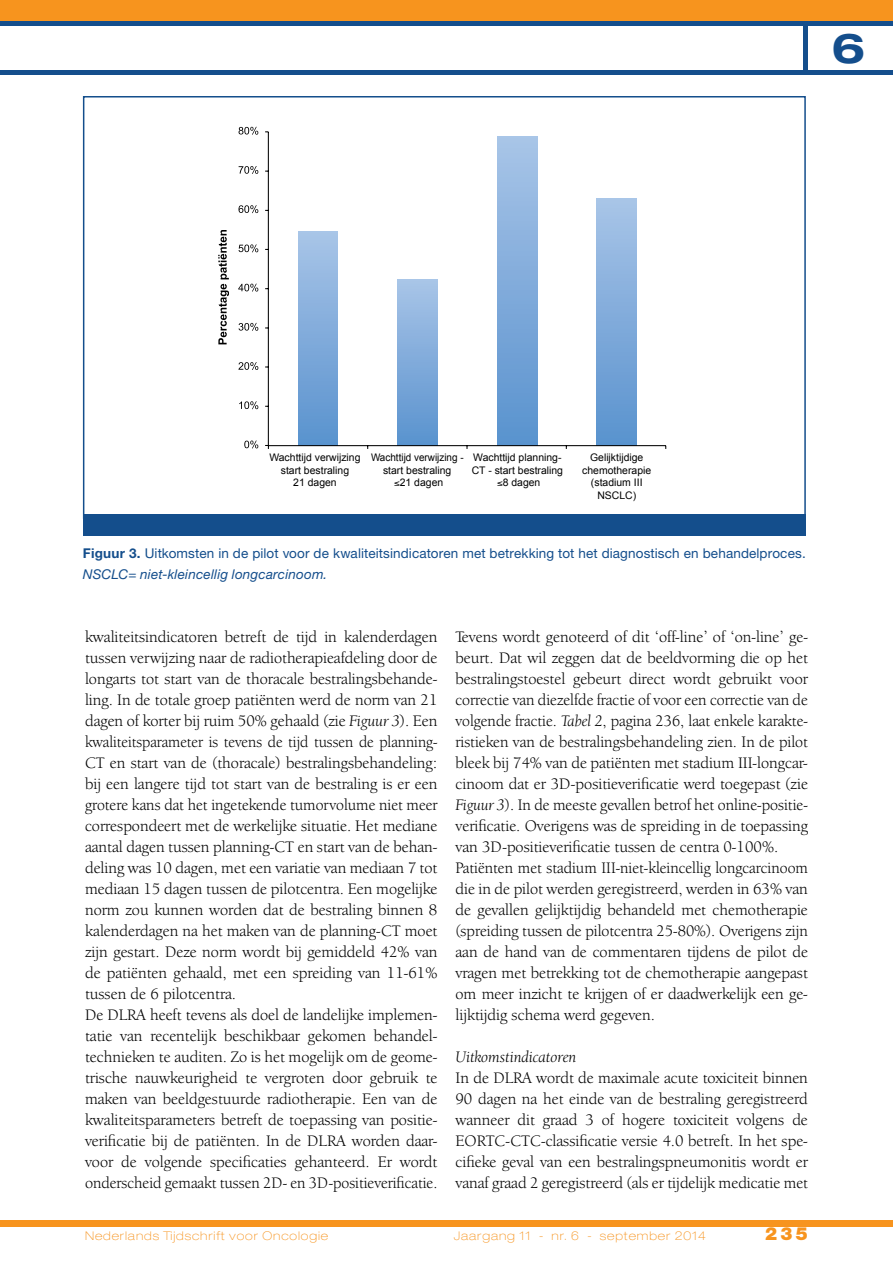
<style>
.page{position:relative;width:893px;height:1263px;background:#fff}
.page>*{position:absolute;margin:0;border:0;box-sizing:border-box;transform-origin:0 0}
.t1{font:700 expanded 41.25px "Helvetica Neue LT Std";color:#144e8c}
.t2{font:900 18px "Helvetica Neue LT Std";color:#f7941e}
.t3{font:16.5px/21px "Berkeley Oldstyle IT Cby BT";color:#000}
.t4{font:italic 16.5px "Berkeley Oldstyle IT Cby BT";color:#000}
.t5{font:13.5px/21px "Helvetica Neue LT Std";letter-spacing:.01em;color:#144e8c}
.t6{font:100 expanded 12px "Helvetica Neue LT Std";letter-spacing:.075em;color:#f7941e}
.t7{font:10.5px/12.5px "Arial";color:#000;text-align:center}
.t8{font:10.5px/12.5px "Arial";color:#000;text-align:center;scale:.95 1}
.s1{font-weight:700}
.s2{font-style:italic}
</style>
<div class="page">
<div style="left:0;top:0;width:893px;height:23px;background:#f7941e"></div>
<div style="left:0;top:1220px;width:893px;height:7px;background:#f7941e"></div>
<hr style="left:0;top:70px;width:893px;height:4px;background:#144e8c">
<div style="left:0;top:21px;width:893px;height:5px;background:#144e8c"></div>
<hr style="left:804px;top:23px;width:4px;height:49px;background:#144e8c">
<div style="left:298px;top:231px;width:40px;height:215px;background:linear-gradient(to bottom,#a8c4e7,#5992ce)"></div>
<div style="left:397px;top:280px;width:40px;height:166px;background:linear-gradient(to bottom,#a8c4e7,#5992ce)"></div>
<div style="left:497px;top:137px;width:40px;height:309px;background:linear-gradient(to bottom,#a8c4e7,#5892ce)"></div>
<div style="left:596px;top:199px;width:40px;height:247px;background:linear-gradient(to bottom,#a8c4e7,#5892ce)"></div>
<svg style="left:244px;top:440px;width:14px;height:8px"></svg>
<svg style="left:239px;top:401px;width:19px;height:8px"></svg>
<svg style="left:238px;top:362px;width:20px;height:8px"></svg>
<svg style="left:239px;top:323px;width:19px;height:8px"></svg>
<svg style="left:238px;top:284px;width:20px;height:8px"></svg>
<svg style="left:239px;top:244px;width:19px;height:8px"></svg>
<svg style="left:238px;top:205px;width:20px;height:8px"></svg>
<svg style="left:239px;top:166px;width:19px;height:8px"></svg>
<svg style="left:239px;top:127px;width:19px;height:8px"></svg>
<svg style="left:218px;top:230px;width:11px;height:114px"></svg>
<hr style="left:268px;top:445px;width:398px;height:1px;background:#000">
<hr style="left:268px;top:132px;width:1px;height:313px;background:#000">
<div style="left:83px;top:514px;width:723px;height:21px;background:#144e8c"></div>
<h1 class="t1" style="left:831px;top:22px;width:35px">6</h1>
<p class="t7" style="left:269px;top:451px;width:93px">Wachttijd verwijzing start bestraling<br>21 dagen</p>
<p class="t8" style="left:371px;top:451px;width:99px">Wachttijd verwijzing - start bestraling<br>≤21 dagen</p>
<p class="t7" style="left:472px;top:451px;width:93px">Wachttijd planning-<br>CT - start bestraling ≤8 dagen</p>
<p class="t7" style="left:582px;top:451px;width:70px">Gelijktijdige chemotherapie (stadium III<br>NSCLC)</p>
<p class="t5" style="left:83px;top:543px;width:724px"><span class="s1">Figuur 3.</span> Uitkomsten in de pilot voor de kwaliteitsindicatoren met betrekking tot het diagnostisch en behandelproces.<br><span class="s2">NSCLC= niet-kleincellig longcarcinoom.</span></p>
<p class="t3" style="left:85px;top:626px;width:354px">kwaliteitsindicatoren betreft de tijd in kalenderdagen tussen verwijzing naar de radiotherapieafdeling door de longarts tot start van de thoracale bestralingsbehande&shy;ling. In de totale groep patiënten werd de norm van 21 dagen of korter bij ruim 50% gehaald (zie <span class="s2">Figuur 3</span>). Een kwaliteitsparameter is tevens de tijd tussen de planning-CT en start van de (thoracale) bestralingsbehandeling: bij een langere tijd tot start van de bestraling is er een grotere kans dat het ingetekende tumorvolume niet meer correspondeert met de werkelijke situatie. Het mediane aantal dagen tussen planning-CT en start van de behan&shy;deling was 10 dagen, met een variatie van mediaan 7 tot mediaan 15 dagen tussen de pilotcentra. Een mogelijke norm zou kunnen worden dat de bestraling binnen 8 kalenderdagen na het maken van de planning-CT moet zijn gestart. Deze norm wordt bij gemiddeld 42% van de patiënten gehaald, met een spreiding van 11-61% tussen de 6 pilotcentra.<br>De DLRA heeft tevens als doel de landelijke implemen&shy;tatie van recentelijk beschikbaar gekomen behandel&shy;technieken te auditen. Zo is het mogelijk om de geome&shy;trische nauwkeurigheid te vergroten door gebruik te maken van beeldgestuurde radiotherapie. Een van de kwaliteitsparameters betreft de toepassing van positie&shy;verificatie bij de patiënten. In de DLRA worden daar&shy;voor de volgende specificaties gehanteerd. Er wordt onderscheid gemaakt tussen 2D- en 3D-positieverificatie.</p>
<p class="t3" style="left:455px;top:626px;width:354px">Tevens wordt genoteerd of dit ‘off-line’ of ‘on-line’ ge&shy;beurt. Dat wil zeggen dat de beeldvorming die op het bestralingstoestel gebeurt direct wordt gebruikt voor correctie van diezelfde fractie of voor een correctie van de volgende fractie. <span class="s2">Tabel 2</span>, pagina 236, laat enkele karakte&shy;ristieken van de bestralingsbehandeling zien. In de pilot bleek bij 74% van de patiënten met stadium III-longcar&shy;cinoom dat er 3D-positieverificatie werd toegepast (zie <span class="s2">Figuur 3</span>). In de meeste gevallen betrof het online-positie&shy;verificatie. Overigens was de spreiding in de toepassing van 3D-positieverificatie tussen de centra 0-100%.<br>Patiënten met stadium III-niet-kleincellig longcarcinoom die in de pilot werden geregistreerd, werden in 63% van de gevallen gelijktijdig behandeld met chemotherapie (spreiding tussen de pilotcentra 25-80%). Overigens zijn aan de hand van de commentaren tijdens de pilot de vragen met betrekking tot de chemotherapie aangepast om meer inzicht te krijgen of er daadwerkelijk een ge&shy;lijktijdig schema werd gegeven.</p>
<p class="t4" style="left:455px;top:1047px;width:123px">Uitkomstindicatoren</p>
<p class="t3" style="left:455px;top:1067px;width:354px;text-align:justify">In de DLRA wordt de maximale acute toxiciteit binnen 90 dagen na het einde van de bestraling geregistreerd wanneer dit graad 3 of hogere toxiciteit volgens de EORTC-CTC-classificatie versie 4.0 betreft. In het spe&shy;cifieke geval van een bestralingspneumonitis wordt er vanaf graad 2 geregistreerd (als er tijdelijk medicatie met</p>
<p class="t2" style="left:765px;top:1222px;width:44px">235</p>
<p class="t6" style="left:85px;top:1228px;width:245px">Nederlands Tijdschrift voor Oncologie</p>
<p class="t6" style="left:454px;top:1228px;width:253px">Jaargang 11 - nr. 6 - september 2014</p>
</div>
